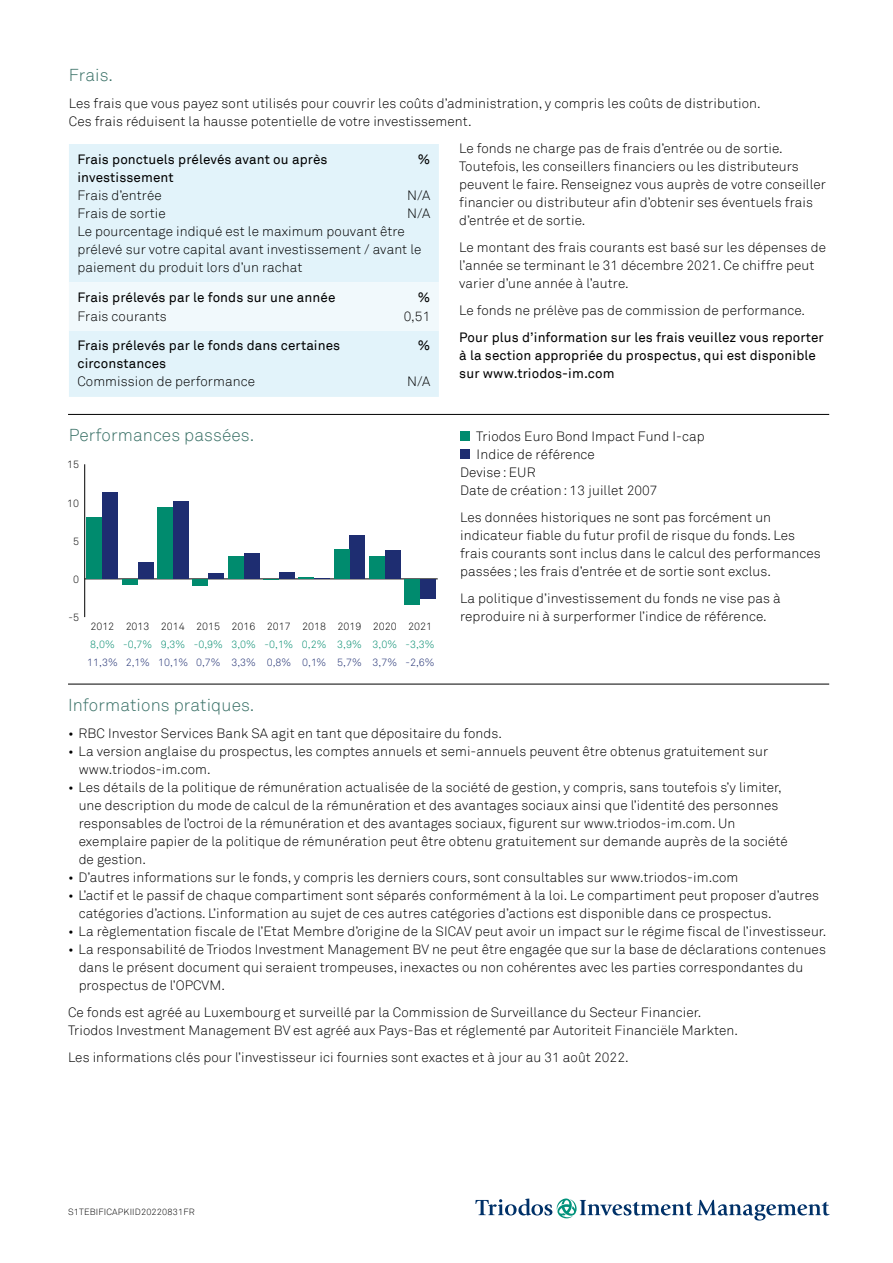
<style>
.page{position:relative;width:893px;height:1263px;background:#fff}
.page>*{position:absolute;margin:0;border:0;box-sizing:border-box;transform-origin:0 0}
.KIID_TK-1{font:300 17.25px "Akkurat";letter-spacing:.005em;color:#3a7167}
.KIID_opsomming{font:300 13.5px/18px "Akkurat";letter-spacing:.005em;color:#000}
.KIID_body{font:300 13.5px/18px "Akkurat";letter-spacing:.005em;color:#000}
.KIID_body-2{font:13.5px/18px "Akkurat Light Pro";letter-spacing:.005em;color:#000}
.KIID_tabel_body_lijn{font:300 13.5px/18px "Akkurat";letter-spacing:.005em;color:#000}
.KIID_tabel_kop{font:13.5px/18px "Akkurat";letter-spacing:.005em;color:#000}
.KIID_body_vet{font:13.5px/18px "Akkurat";letter-spacing:.005em;color:#000}
.KIID_tabel_body{font:300 13.5px "Akkurat";letter-spacing:.005em;color:#000}
.t1{font:10.5px "Akkurat Light Pro";color:#000}
.KIID_body-3{font:10.5px "Akkurat Light Pro";color:#008b6e}
.KIID_body-4{font:10.5px "Akkurat Light Pro";color:#1e2d71}
.KIID_body-5{font:300 9px "Akkurat";letter-spacing:.02em;color:#000}
</style>
<div class="page">
<svg style="left:475px;top:1198px;width:355px;height:22px"></svg>
<div style="left:460px;top:431px;width:10px;height:10px;background:#008b6e"></div>
<div style="left:460px;top:449px;width:10px;height:10px;background:#1e2d71"></div>
<div style="left:69px;top:144px;width:370px;height:253px;background:#e2f3fa"></div>
<div style="left:69px;top:282px;width:370px;height:49px;background:#f1f9fc"></div>
<hr style="left:68px;top:684px;width:761px;height:1px;background:#000">
<hr style="left:68px;top:414px;width:761px;height:1px;background:#000">
<hr style="left:85px;top:578px;width:353px;height:1px;background:#000">
<hr style="left:84px;top:464px;width:1px;height:153px;background:#000">
<div style="left:102px;top:492px;width:16px;height:87px;background:#1e2d71"></div>
<div style="left:138px;top:563px;width:16px;height:16px;background:#1e2d71"></div>
<div style="left:173px;top:502px;width:16px;height:77px;background:#1e2d71"></div>
<div style="left:208px;top:573px;width:16px;height:6px;background:#1e2d71"></div>
<div style="left:244px;top:554px;width:15px;height:25px;background:#1e2d71"></div>
<div style="left:279px;top:573px;width:16px;height:6px;background:#1e2d71"></div>
<div style="left:349px;top:535px;width:16px;height:44px;background:#1e2d71"></div>
<div style="left:385px;top:551px;width:16px;height:28px;background:#1e2d71"></div>
<div style="left:420px;top:579px;width:16px;height:20px;background:#1e2d71"></div>
<div style="left:86px;top:518px;width:16px;height:61px;background:#008b6e"></div>
<div style="left:122px;top:579px;width:16px;height:5px;background:#008b6e"></div>
<div style="left:157px;top:508px;width:16px;height:71px;background:#008b6e"></div>
<div style="left:192px;top:579px;width:16px;height:7px;background:#008b6e"></div>
<div style="left:228px;top:556px;width:16px;height:23px;background:#008b6e"></div>
<svg style="left:263px;top:579px;width:16px;height:1px"></svg>
<svg style="left:298px;top:577px;width:32px;height:2px"></svg>
<div style="left:334px;top:549px;width:15px;height:30px;background:#008b6e"></div>
<div style="left:369px;top:556px;width:16px;height:23px;background:#008b6e"></div>
<div style="left:404px;top:579px;width:16px;height:25px;background:#008b6e"></div>
<p class="KIID_TK-1" style="left:69px;top:65px;width:46px">Frais.</p>
<p class="KIID_body" style="left:69px;top:95px;width:693px">Les frais que vous payez sont utilisés pour couvrir les coûts d’administration, y compris les coûts de distribution.<br>Ces frais réduisent la hausse potentielle de votre investissement.</p>
<p class="KIID_tabel_kop" style="left:77px;top:150px;width:252px">Frais ponctuels prélevés avant ou après</p>
<p class="KIID_tabel_kop" style="left:77px;top:168px;width:98px">investissement</p>
<p class="KIID_tabel_kop" style="left:418px;top:150px;width:14px">%</p>
<p class="KIID_tabel_body" style="left:77px;top:187px;width:86px">Frais d’entrée</p>
<p class="KIID_tabel_body" style="left:407px;top:187px;width:25px">N/A</p>
<p class="KIID_tabel_body" style="left:77px;top:205px;width:90px">Frais de sortie</p>
<p class="KIID_tabel_body" style="left:407px;top:205px;width:25px">N/A</p>
<p class="KIID_tabel_body_lijn" style="left:77px;top:223px;width:345px">Le pourcentage indiqué est le maximum pouvant être prélevé sur votre capital avant investissement / avant le paiement du produit lors d’un rachat</p>
<p class="KIID_tabel_kop" style="left:77px;top:288px;width:260px">Frais prélevés par le fonds sur une année</p>
<p class="KIID_tabel_kop" style="left:418px;top:288px;width:14px">%</p>
<p class="KIID_tabel_body_lijn" style="left:77px;top:307px;width:91px">Frais courants</p>
<p class="KIID_tabel_body_lijn" style="left:404px;top:307px;width:28px">0,51</p>
<p class="KIID_tabel_kop" style="left:77px;top:337px;width:264px">Frais prélevés par le fonds dans certaines circonstances</p>
<p class="KIID_tabel_kop" style="left:418px;top:337px;width:14px">%</p>
<p class="KIID_tabel_body" style="left:77px;top:374px;width:179px">Commission de performance</p>
<p class="KIID_tabel_body" style="left:407px;top:374px;width:25px">N/A</p>
<p class="KIID_TK-1" style="left:69px;top:425px;width:187px">Performances passées.</p>
<p class="t1" style="left:67px;top:458px;width:13px">15</p>
<p class="t1" style="left:67px;top:497px;width:13px">10</p>
<p class="t1" style="left:73px;top:535px;width:7px">5</p>
<p class="t1" style="left:73px;top:573px;width:7px">0</p>
<p class="t1" style="left:69px;top:611px;width:12px">-5</p>
<p class="t1" style="left:90px;top:620px;width:343px">2012 2013 2014 2015 2016 2017 2018 2019 2020 2021</p>
<p class="KIID_body-3" style="left:90px;top:638px;width:26px">8,0%</p>
<p class="KIID_body-3" style="left:123px;top:638px;width:31px">-0,7%</p>
<p class="KIID_body-3" style="left:161px;top:638px;width:26px">9,3%</p>
<p class="KIID_body-3" style="left:194px;top:638px;width:31px">-0,9%</p>
<p class="KIID_body-3" style="left:231px;top:638px;width:26px">3,0%</p>
<p class="KIID_body-3" style="left:265px;top:638px;width:30px">-0,1%</p>
<p class="KIID_body-3" style="left:302px;top:638px;width:26px">0,2%</p>
<p class="KIID_body-3" style="left:337px;top:638px;width:26px">3,9%</p>
<p class="KIID_body-3" style="left:373px;top:638px;width:26px">3,0%</p>
<p class="KIID_body-3" style="left:406px;top:638px;width:31px">-3,3%</p>
<p class="KIID_body-4" style="left:87px;top:656px;width:32px">11,3%</p>
<p class="KIID_body-4" style="left:126px;top:656px;width:26px">2,1%</p>
<p class="KIID_body-4" style="left:158px;top:656px;width:32px">10,1%</p>
<p class="KIID_body-4" style="left:196px;top:656px;width:26px">0,7%</p>
<p class="KIID_body-4" style="left:231px;top:656px;width:26px">3,3%</p>
<p class="KIID_body-4" style="left:267px;top:656px;width:26px">0,8%</p>
<p class="KIID_body-4" style="left:302px;top:656px;width:26px">0,1%</p>
<p class="KIID_body-4" style="left:337px;top:656px;width:26px">5,7%</p>
<p class="KIID_body-4" style="left:373px;top:656px;width:26px">3,7%</p>
<p class="KIID_body-4" style="left:406px;top:656px;width:31px">-2,6%</p>
<p class="KIID_body" style="left:459px;top:140px;width:368px">Le fonds ne charge pas de frais d’entrée ou de sortie.<br>Toutefois, les conseillers financiers ou les distributeurs peuvent le faire. Renseignez vous auprès de votre conseiller financier ou distributeur afin d’obtenir ses éventuels frais d’entrée et de sortie.</p>
<p class="KIID_body-2" style="left:459px;top:238px;width:368px">Le montant des frais courants est basé sur les dépenses de l’année se terminant le 31 décembre 2021. Ce chiffre peut varier d’une année à l’autre.</p>
<p class="KIID_body-2" style="left:459px;top:301px;width:347px">Le fonds ne prélève pas de commission de performance.</p>
<p class="KIID_body_vet" style="left:459px;top:329px;width:366px">Pour plus d’information sur les frais veuillez vous reporter à la section appropriée du prospectus, qui est disponible sur www.triodos-im.com</p>
<p class="KIID_body" style="left:476px;top:428px;width:230px">Triodos Euro Bond Impact Fund I-cap</p>
<p class="KIID_body" style="left:477px;top:446px;width:120px">Indice de référence</p>
<p class="KIID_body" style="left:460px;top:464px;width:77px">Devise : EUR</p>
<p class="KIID_body" style="left:460px;top:482px;width:199px">Date de création: 13 juillet 2007</p>
<p class="KIID_body" style="left:460px;top:509px;width:362px">Les données historiques ne sont pas forcément un indicateur fiable du futur profil de risque du fonds. Les frais courants sont inclus dans le calcul des performances passées ; les frais d’entrée et de sortie sont exclus.</p>
<p class="KIID_body" style="left:460px;top:590px;width:322px">La politique d’investissement du fonds ne vise pas à reproduire ni à surperformer l’indice de référence.</p>
<p class="KIID_TK-1" style="left:68px;top:695px;width:188px">Informations pratiques.</p>
<p class="KIID_opsomming" style="left:68px;top:725px;width:435px">• RBC Investor Services Bank SA agit en tant que dépositaire du fonds.</p>
<p class="KIID_opsomming" style="left:79px;top:743px;width:691px;text-indent:-11px">• La version anglaise du prospectus, les comptes annuels et semi-annuels peuvent être obtenus gratuitement sur www.triodos-im.com.</p>
<p class="KIID_opsomming" style="left:79px;top:779px;width:711px;text-indent:-11px">• Les détails de la politique de rémunération actualisée de la société de gestion, y compris, sans toutefois s’y limiter, une description du mode de calcul de la rémunération et des avantages sociaux ainsi que l’identité des personnes responsables de l’octroi de la rémunération et des avantages sociaux, figurent sur www.triodos-im.com. Un exemplaire papier de la politique de rémunération peut être obtenu gratuitement sur demande auprès de la société de gestion.</p>
<p class="KIID_opsomming" style="left:68px;top:869px;width:672px">• D’autres informations sur le fonds, y compris les derniers cours, sont consultables sur www.triodos-im.com</p>
<p class="KIID_opsomming" style="left:79px;top:887px;width:742px;text-indent:-11px">• L’actif et le passif de chaque compartiment sont séparés conformément à la loi. Le compartiment peut proposer d’autres catégories d’actions. L’information au sujet de ces autres catégories d’actions est disponible dans ce prospectus.</p>
<p class="KIID_opsomming" style="left:68px;top:923px;width:760px">• La règlementation fiscale de l’Etat Membre d’origine de la SICAV peut avoir un impact sur le régime fiscal de l’investisseur.</p>
<p class="KIID_opsomming" style="left:79px;top:941px;width:749px;text-indent:-11px">• La responsabilité de Triodos Investment Management BV ne peut être engagée que sur la base de déclarations contenues dans le présent document qui seraient trompeuses, inexactes ou non cohérentes avec les parties correspondantes du prospectus de l’OPCVM.</p>
<p class="KIID_body" style="left:68px;top:1004px;width:635px">Ce fonds est agréé au Luxembourg et surveillé par la Commission de Surveillance du Secteur Financier.</p>
<p class="KIID_body" style="left:68px;top:1022px;width:671px">Triodos Investment Management BV est agréé aux Pays-Bas et réglementé par Autoriteit Financiële Markten.</p>
<p class="KIID_body" style="left:68px;top:1049px;width:562px">Les informations clés pour l’investisseur ici fournies sont exactes et à jour au 31 août 2022.</p>
<p class="KIID_body-5" style="left:68px;top:1207px;width:128px">S1TEBIFICAPKIID20220831FR</p>
</div>
